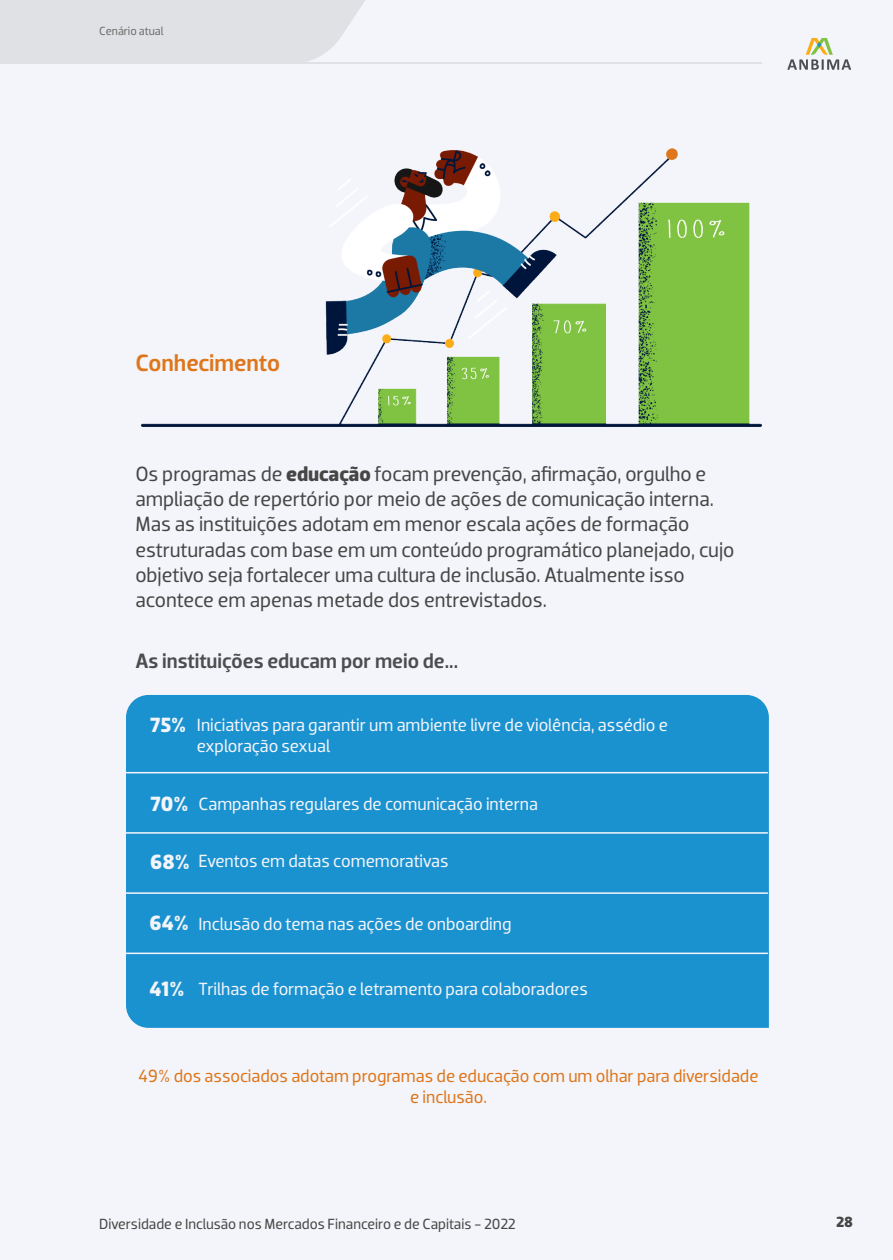
<style>
.page{position:relative;width:893px;height:1260px;background:#fff}
.page>*{position:absolute;margin:0;border:0;box-sizing:border-box;transform-origin:0 0}
.t1{font:500 24px "Dobra";letter-spacing:-.005em;color:#de761c}
.t2{font:21px/25.2px "Dobra";color:#464646}
.t3{font:500 21px "Dobra";color:#4c4d4f}
.t4{font:700 21px "Dobra";color:#f4f5fa}
.t5{font:18px/21.6px "Dobra";color:#f4f5fa}
.t6{font:18px/21.6px "Dobra";color:#de761c;text-align:center}
.t7{font:15px "Dobra";color:#464646}
.t8{font:700 15px "Dobra";color:#464646}
.t9{font:12px "Dobra";letter-spacing:-.005em;color:#6d6d6d}
.s1{font-weight:700}
</style>
<div class="page">
<div style="left:0;top:0;width:892px;height:1260px;background:#f4f5fa"></div>
<div style="left:126px;top:695px;width:642px;height:333px;background:#1b92d0"></div>
<div style="left:0;top:0;width:365px;height:64px;background:#e0e1e4"></div>
<hr style="left:268px;top:62px;width:493px;height:2px;background:#e0e1e4">
<svg style="left:787px;top:38px;width:64px;height:32px"></svg>
<hr style="left:124px;top:772px;width:643px;height:1px;background:#f4f5fa">
<hr style="left:124px;top:832px;width:643px;height:2px;background:#f4f5fa">
<hr style="left:124px;top:892px;width:643px;height:2px;background:#f4f5fa">
<hr style="left:124px;top:953px;width:643px;height:1px;background:#f4f5fa">
<img style="left:141px;top:148px;width:620px;height:278px">
<p class="t9" style="left:99px;top:24px;width:66px">Cenário atual</p>
<p class="t1" style="left:135px;top:348px;width:146px">Conhecimento</p>
<p class="t2" style="left:135px;top:461px;width:600px">Os programas de <span class="s1">educação</span> focam prevenção, afirmação, orgulho e ampliação de repertório por meio de ações de comunicação interna.<br>Mas as instituições adotam em menor escala ações de formação estruturadas com base em um conteúdo programático planejado, cujo objetivo seja fortalecer uma cultura de inclusão. Atualmente isso acontece em apenas metade dos entrevistados.</p>
<p class="t3" style="left:135px;top:649px;width:324px">As instituições educam por meio de...</p>
<p class="t4" style="left:150px;top:713px;width:37px">75%</p>
<p class="t5" style="left:197px;top:714px;width:472px">Iniciativas para garantir um ambiente livre de violência, assédio e exploração sexual</p>
<p class="t4" style="left:150px;top:792px;width:40px">70%</p>
<p class="t5" style="left:198px;top:793px;width:341px">Campanhas regulares de comunicação interna</p>
<p class="t4" style="left:150px;top:849px;width:41px">68%</p>
<p class="t5" style="left:198px;top:850px;width:251px">Eventos em datas comemorativas</p>
<p class="t4" style="left:149px;top:911px;width:41px">64%</p>
<p class="t5" style="left:198px;top:913px;width:314px">Inclusão do tema nas ações de onboarding</p>
<p class="t4" style="left:149px;top:977px;width:37px">41%</p>
<p class="t5" style="left:198px;top:978px;width:391px">Trilhas de formação e letramento para colaboradores</p>
<p class="t6" style="left:138px;top:1065px;width:621px">49% dos associados adotam programas de educação com um olhar para diversidade e inclusão.</p>
<p class="t7" style="left:99px;top:1215px;width:418px">Diversidade e Inclusão nos Mercados Financeiro e de Capitais - 2022</p>
<p class="t8" style="left:836px;top:1214px;width:18px">28</p>
</div>
